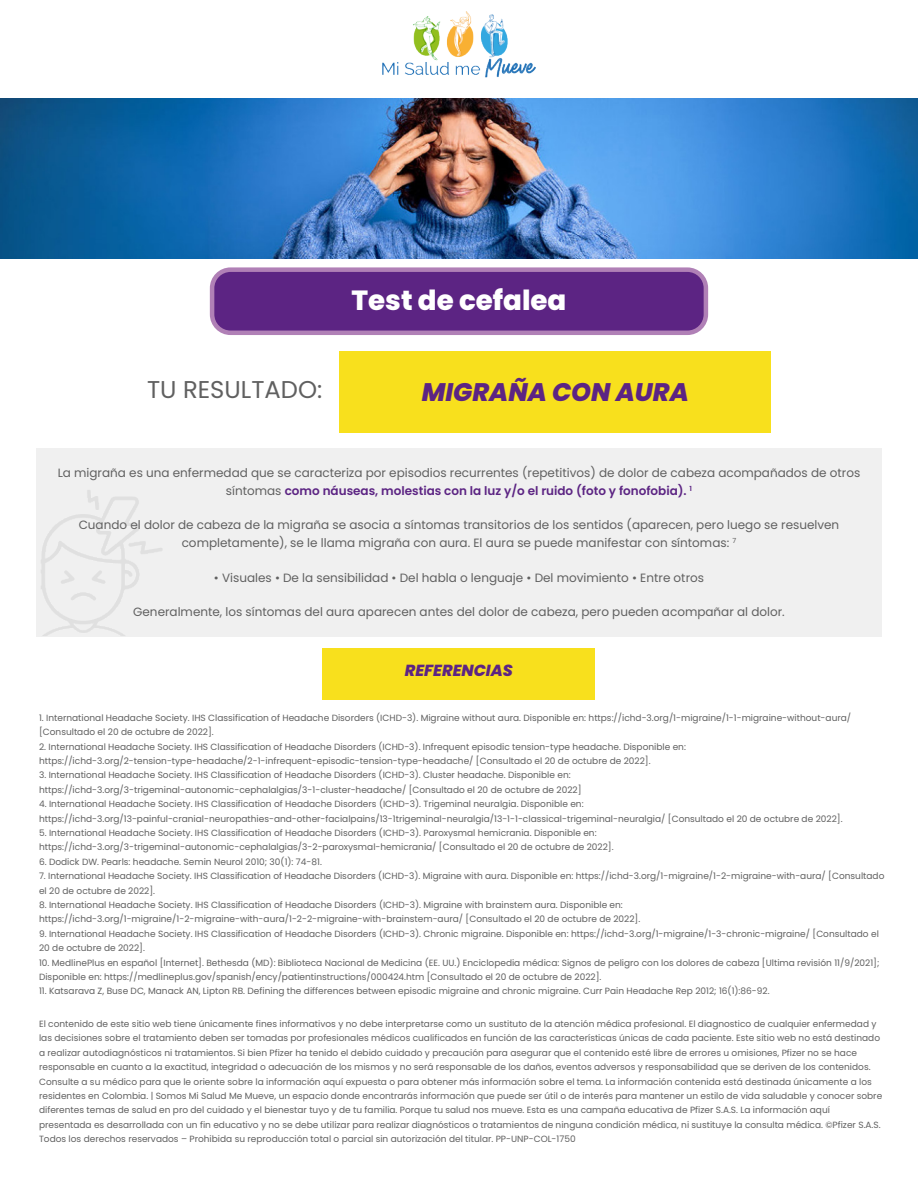
<style>
.page{position:relative;width:918px;height:1188px;background:#fff}
.page>*{position:absolute;margin:0;border:0;box-sizing:border-box;transform-origin:0 0}
.t1{font:800 27.6px "Poppins";color:#fff}
.t2{font:italic 800 25.35px "Poppins";color:#5c2483}
.t3{font:24.3px "Poppins";color:#606060}
.t4{font:italic 800 16.05px "Poppins";color:#5c2483}
.t5{font:12px/17.4px "Poppins";color:#606060;text-align:center}
.t6{font:9px/14.4px "Poppins";color:#606060}
.s1{font-weight:600;color:#5c2483}
</style>
<div class="page">
<img style="left:0;top:98px;width:918px;height:161px">
<div style="left:323px;top:648px;width:272px;height:52px;background:#f8e01d"></div>
<div style="left:340px;top:351px;width:431px;height:82px;background:#f8e01d"></div>
<img style="left:383px;top:11px;width:152px;height:67px">
<div style="left:36px;top:448px;width:846px;height:188px;background:#f0f0f0"></div>
<div style="left:212px;top:270px;width:494px;height:63px;background:#5c2483;border-radius:18px"></div>
<div style="left:210px;top:267px;width:498px;height:68px;border:4px solid #b080b6;border-radius:18px"></div>
<h1 class="t1" style="left:352px;top:284px;width:216px">Test de cefalea</h1>
<h1 class="t1" style="left:352px;top:295px;width:216px">Test de cefalea</h1>
<h3 class="t3" style="left:147px;top:375px;width:177px">TU RESULTADO:</h3>
<h2 class="t2" style="left:422px;top:377px;width:269px">MIGRAÑA CON AURA</h2>
<h3 class="t5" style="left:58px;top:464px;width:804px">La migraña es una enfermedad que se caracteriza por episodios recurrentes (repetitivos) de dolor de cabeza acompañados de otros síntomas <span class="s1">como náuseas, molestias con la luz y/o el ruido (foto y fonofobia).</span> <sup>1</sup></h3>
<h3 class="t5" style="left:79px;top:517px;width:762px">Cuando el dolor de cabeza de la migraña se asocia a síntomas transitorios de los sentidos (aparecen, pero luego se resuelven completamente), se le llama migraña con aura. El aura se puede manifestar con síntomas: <sup>7</sup></h3>
<h3 class="t5" style="left:214px;top:569px;width:492px">• Visuales • De la sensibilidad • Del habla o lenguaje • Del movimiento • Entre otros</h3>
<h3 class="t5" style="left:133px;top:604px;width:653px">Generalmente, los síntomas del aura aparecen antes del dolor de cabeza, pero pueden acompañar al dolor.</h3>
<h3 class="t4" style="left:405px;top:661px;width:110px">REFERENCIAS</h3>
<p class="t6" style="left:39px;top:710px;width:814px">1. International Headache Society. IHS Classification of Headache Disorders (ICHD-3). Migraine without aura. Disponible en: https://ichd-3.org/1-migraine/1-1-migraine-without-aura/ [Consultado el 20 de octubre de 2022].</p>
<p class="t6" style="left:39px;top:739px;width:648px">2. International Headache Society. IHS Classification of Headache Disorders (ICHD-3). Infrequent episodic tension-type headache. Disponible en: https://ichd-3.org/2-tension-type-headache/2-1-infrequent-episodic-tension-type-headache/ [Consultado el 20 de octubre de 2022].</p>
<p class="t6" style="left:39px;top:768px;width:544px">3. International Headache Society. IHS Classification of Headache Disorders (ICHD-3). Cluster headache. Disponible en: https://ichd-3.org/3-trigeminal-autonomic-cephalalgias/3-1-cluster-headache/ [Consultado el 20 de octubre de 2022]</p>
<p class="t6" style="left:39px;top:797px;width:805px">4. International Headache Society. IHS Classification of Headache Disorders (ICHD-3). Trigeminal neuralgia. Disponible en: https://ichd-3.org/13-painful-cranial-neuropathies-and-other-facialpains/13-1trigeminal-neuralgia/13-1-1-classical-trigeminal-neuralgia/ [Consultado el 20 de octubre de 2022].</p>
<p class="t6" style="left:39px;top:826px;width:576px">5. International Headache Society. IHS Classification of Headache Disorders (ICHD-3). Paroxysmal hemicrania. Disponible en: https://ichd-3.org/3-trigeminal-autonomic-cephalalgias/3-2-paroxysmal-hemicrania/ [Consultado el 20 de octubre de 2022].</p>
<p class="t6" style="left:39px;top:854px;width:284px">6. Dodick DW. Pearls: headache. Semin Neurol 2010; 30(1): 74-81.</p>
<p class="t6" style="left:39px;top:869px;width:847px">7. International Headache Society. IHS Classification of Headache Disorders (ICHD-3). Migraine with aura. Disponible en: https://ichd-3.org/1-migraine/1-2-migraine-with-aura/ [Consultado el 20 de octubre de 2022].</p>
<p class="t6" style="left:39px;top:898px;width:603px">8. International Headache Society. IHS Classification of Headache Disorders (ICHD-3). Migraine with brainstem aura. Disponible en: https://ichd-3.org/1-migraine/1-2-migraine-with-aura/1-2-2-migraine-with-brainstem-aura/ [Consultado el 20 de octubre de 2022].</p>
<p class="t6" style="left:39px;top:926px;width:841px">9. International Headache Society. IHS Classification of Headache Disorders (ICHD-3). Chronic migraine. Disponible en: https://ichd-3.org/1-migraine/1-3-chronic-migraine/ [Consultado el<br>20 de octubre de 2022].</p>
<p class="t6" style="left:39px;top:955px;width:842px">10. MedlinePlus en español [Internet]. Bethesda (MD): Biblioteca Nacional de Medicina (EE. UU.) Enciclopedia médica: Signos de peligro con los dolores de cabeza [Ultima revisión 11/9/2021];<br>Disponible en: https://medlineplus.gov/spanish/ency/patientinstructions/000424.htm [Consultado el 20 de octubre de 2022].</p>
<p class="t6" style="left:39px;top:984px;width:732px">11. Katsarava Z, Buse DC, Manack AN, Lipton RB. Defining the differences between episodic migraine and chronic migraine. Curr Pain Headache Rep 2012; 16(1):86-92.</p>
<p class="t6" style="left:39px;top:1017px;width:845px">El contenido de este sitio web tiene únicamente fines informativos y no debe interpretarse como un sustituto de la atención médica profesional. El diagnostico de cualquier enfermedad y las decisiones sobre el tratamiento deben ser tomadas por profesionales médicos cualificados en función de las características únicas de cada paciente. Este sitio web no está destinado a realizar autodiagnósticos ni tratamientos. Si bien Pfizer ha tenido el debido cuidado y precaución para asegurar que el contenido esté libre de errores u omisiones, Pfizer no se hace responsable en cuanto a la exactitud, integridad o adecuación de los mismos y no será responsable de los daños, eventos adversos y responsabilidad que se deriven de los contenidos.<br>Consulte a su médico para que le oriente sobre la información aquí expuesta o para obtener más información sobre el tema. La información contenida está destinada únicamente a los residentes en Colombia. | Somos Mi Salud Me Mueve, un espacio donde encontrarás información que puede ser útil o de interés para mantener un estilo de vida saludable y conocer sobre diferentes temas de salud en pro del cuidado y el bienestar tuyo y de tu familia. Porque tu salud nos mueve. Esta es una campaña educativa de Pfizer S.A.S. La información aquí presentada es desarrollada con un fin educativo y no se debe utilizar para realizar diagnósticos o tratamientos de ninguna condición médica, ni sustituye la consulta médica. ©Pfizer S.A.S.<br>Todos los derechos reservados – Prohibida su reproducción total o parcial sin autorización del titular. PP-UNP-COL-1750</p>
</div>
